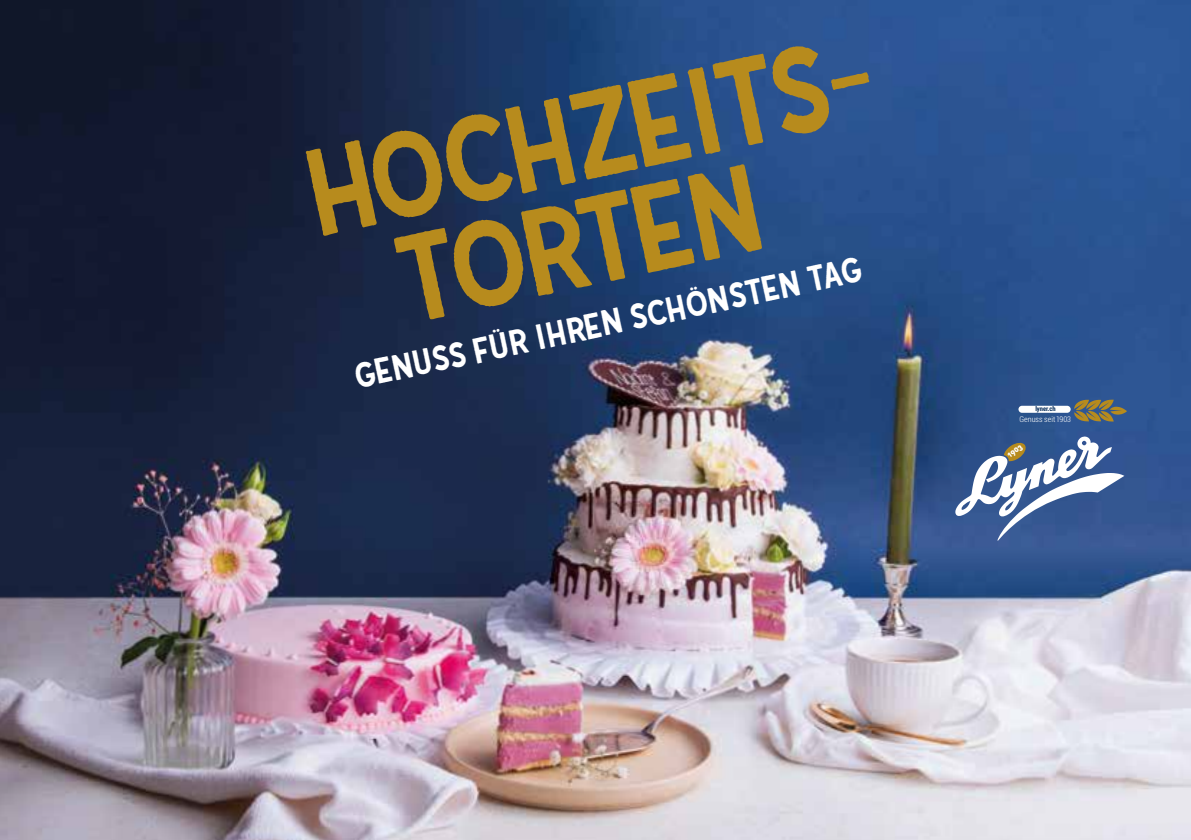
<style>
.page{position:relative;width:1191px;height:840px;background:#fff}
.page>*{position:absolute;margin:0;border:0;box-sizing:border-box;transform-origin:0 0}
.t1{font:119.8px/104px "Gutenberg Clean";color:#b78b1d;text-align:center}
.t2{font:34.8px "Gutenberg Clean";color:#fff}
.t3{font:8.2px "DIN Black Alternate";color:#fff}
.t4{font:300 8px "Roboto Condensed";color:#fff;scale:1.04 1}
.t5{font:700 6.6px "Roboto Condensed";color:#002856}
</style>
<div class="page">
<img style="left:0;top:0;width:1191px;height:839px">
<svg style="left:955px;top:436px;width:169px;height:104px"></svg>
<div style="left:1018px;top:405px;width:52px;height:7px;background:#fff;border-radius:4px"></div>
<svg style="left:1074px;top:399px;width:53px;height:22px"></svg>
<h1 class="t1" style="left:296px;top:147px;width:582px;rotate:-12deg">hochzeits&shy;torten</h1>
<p class="t2" style="left:351px;top:357px;width:520px;rotate:-12deg">genuss für Ihren schönsten Tag</p>
<p class="t5" style="left:1035px;top:404px;width:22px">lyner.ch</p>
<p class="t4" style="left:1019px;top:413px;width:51px">Genuss seit 1903</p>
<p class="t3" style="left:1004px;top:451px;width:19px;rotate:-38deg">1903</p>
</div>
